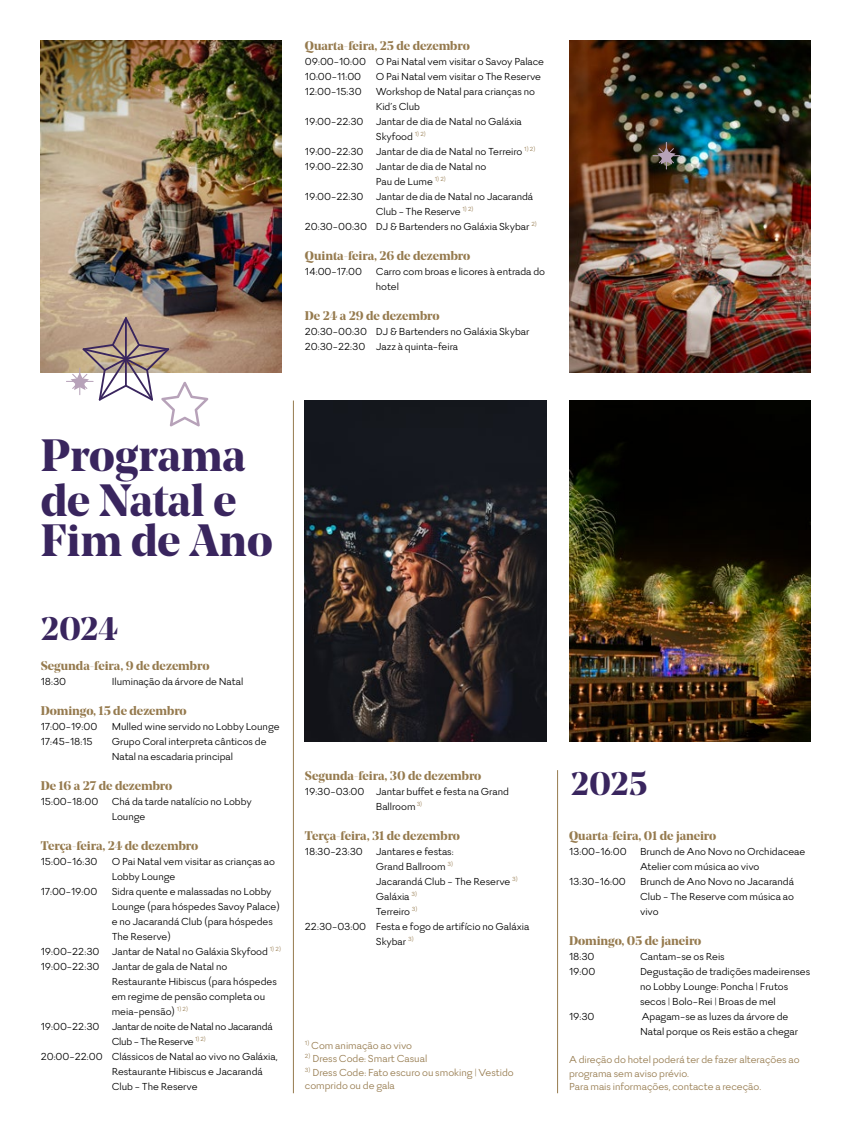
<style>
.page{position:relative;width:851px;height:1134px;background:#fff}
.page>*{position:absolute;margin:0;border:0;box-sizing:border-box;transform-origin:0 0}
.t1{font:700 45px/45px "Noe Display";color:#39255e}
.t2{font:700 32.5px "Noe Display";color:#39255e}
.t3{font:700 12.5px "Noe Display";color:#967b4f}
.t4{font:11.25px/15px "Firme";letter-spacing:-.005em;color:#000}
.t5{font:11.25px/13.5px "Firme";letter-spacing:-.005em;color:#967b4f}
.t6{font:11.25px "Firme";letter-spacing:-.025em;color:#000}
</style>
<div class="page">
<hr style="left:293px;top:401px;width:1px;height:692px;background:#967b4f">
<hr style="left:557px;top:770px;width:1px;height:323px;background:#967b4f">
<img style="left:305px;top:401px;width:241px;height:340px">
<img style="left:569px;top:41px;width:241px;height:332px">
<img style="left:569px;top:401px;width:241px;height:340px">
<img style="left:41px;top:41px;width:241px;height:332px">
<svg style="left:652px;top:142px;width:28px;height:27px"></svg>
<svg style="left:66px;top:317px;width:142px;height:109px"></svg>
<p class="t3" style="left:305px;top:38px;width:166px">Quarta-feira, 25 de dezembro</p>
<p class="t4" style="left:305px;top:54px;width:241px">09:00-10:00 O Pai Natal vem visitar o Savoy Palace<br>10:00-11:00</p>
<p class="t4" style="left:376px;top:69px;width:167px">O Pai Natal vem visitar o The Reserve</p>
<p class="t4" style="left:305px;top:84px;width:58px">12:00-15:30</p>
<p class="t4" style="left:376px;top:84px;width:161px">Workshop de Natal para crianças no</p>
<p class="t4" style="left:376px;top:99px;width:46px">Kid’s Club</p>
<p class="t4" style="left:305px;top:114px;width:218px">19:00-22:30 Jantar de dia de Natal no Galáxia</p>
<p class="t4" style="left:376px;top:129px;width:52px">Skyfood <sup>1)</sup> <sup>2)</sup></p>
<p class="t4" style="left:305px;top:144px;width:232px">19:00-22:30 Jantar de dia de Natal no Terreiro <sup>1)</sup> <sup>2)</sup></p>
<p class="t4" style="left:305px;top:159px;width:183px">19:00-22:30 Jantar de dia de Natal no</p>
<p class="t4" style="left:376px;top:174px;width:72px">Pau de Lume <sup>1)</sup> <sup>2)</sup></p>
<p class="t4" style="left:305px;top:189px;width:230px">19:00-22:30 Jantar de dia de Natal no Jacarandá</p>
<p class="t4" style="left:376px;top:204px;width:99px">Club - The Reserve <sup>1)</sup> <sup>2)</sup></p>
<p class="t4" style="left:305px;top:219px;width:233px">20:30-00:30 DJ &amp; Bartenders no Galáxia Skybar <sup>2)</sup></p>
<p class="t3" style="left:305px;top:248px;width:167px">Quinta-feira, 26 de dezembro</p>
<p class="t4" style="left:376px;top:264px;width:171px;text-indent:-71px">14:00-17:00 Carro com broas e licores à entrada do hotel</p>
<p class="t3" style="left:305px;top:308px;width:136px">De 24 a 29 de dezembro</p>
<p class="t4" style="left:305px;top:324px;width:226px">20:30-00:30 DJ &amp; Bartenders no Galáxia Skybar<br>20:30-22:30 Jazz à quinta-feira</p>
<h1 class="t1" style="left:41px;top:432px;width:206px">Programa de Natal e</h1>
<h1 class="t1" style="left:41px;top:517px;width:233px">Fim de Ano</h1>
<h2 class="t2" style="left:41px;top:607px;width:79px">2024</h2>
<p class="t3" style="left:41px;top:657px;width:170px">Segunda-feira, 9 de dezembro</p>
<p class="t4" style="left:41px;top:674px;width:27px">18:30</p>
<p class="t4" style="left:112px;top:674px;width:133px">Iluminação da árvore de Natal</p>
<p class="t3" style="left:41px;top:702px;width:147px">Domingo, 15 de dezembro</p>
<p class="t4" style="left:41px;top:719px;width:58px">17:00-19:00</p>
<p class="t4" style="left:112px;top:719px;width:169px">Mulled wine servido no Lobby Lounge</p>
<p class="t4" style="left:41px;top:734px;width:53px">17:45-18:15</p>
<p class="t4" style="left:112px;top:734px;width:156px">Grupo Coral interpreta cânticos de<br>Natal na escadaria principal</p>
<p class="t3" style="left:41px;top:777px;width:133px">De 16 a 27 de dezembro</p>
<p class="t4" style="left:112px;top:794px;width:142px;text-indent:-71px">15:00-18:00 Chá da tarde natalício no Lobby<br>Lounge</p>
<p class="t3" style="left:41px;top:837px;width:159px">Terça-feira, 24 de dezembro</p>
<p class="t4" style="left:41px;top:854px;width:58px">15:00-16:30</p>
<p class="t4" style="left:112px;top:854px;width:165px">O Pai Natal vem visitar as crianças ao<br>Lobby Lounge</p>
<p class="t4" style="left:41px;top:884px;width:58px">17:00-19:00</p>
<p class="t4" style="left:112px;top:884px;width:161px">Sidra quente e malassadas no Lobby</p>
<p class="t4" style="left:112px;top:899px;width:170px">Lounge (para hóspedes Savoy Palace)</p>
<p class="t4" style="left:112px;top:914px;width:163px">e no Jacarandá Club (para hóspedes</p>
<p class="t4" style="left:112px;top:929px;width:61px">The Reserve)</p>
<p class="t4" style="left:41px;top:944px;width:242px">19:00-22:30 Jantar de Natal no Galáxia Skyfood <sup>1)</sup> <sup>2)</sup></p>
<p class="t4" style="left:41px;top:959px;width:188px">19:00-22:30 Jantar de gala de Natal no</p>
<p class="t4" style="left:112px;top:974px;width:167px">Restaurante Hibiscus (para hóspedes</p>
<p class="t4" style="left:112px;top:989px;width:155px">em regime de pensão completa ou</p>
<p class="t4" style="left:112px;top:1004px;width:78px">meia-pensão) <sup>1)</sup> <sup>2)</sup></p>
<p class="t4" style="left:41px;top:1019px;width:233px">19:00-22:30 Jantar de noite de Natal no Jacarandá</p>
<p class="t6" style="left:112px;top:1035px;width:96px">Club - The Reserve <sup>1)</sup> <sup>2)</sup></p>
<p class="t4" style="left:41px;top:1049px;width:238px">20:00-22:00 Clássicos de Natal ao vivo no Galáxia,</p>
<p class="t4" style="left:112px;top:1064px;width:152px">Restaurante Hibiscus e Jacarandá</p>
<p class="t4" style="left:112px;top:1079px;width:87px">Club - The Reserve</p>
<p class="t3" style="left:305px;top:767px;width:178px">Segunda-feira, 30 de dezembro</p>
<p class="t4" style="left:376px;top:783px;width:135px;text-indent:-71px">19:30-03:00 Jantar buffet e festa na Grand<br>Ballroom <sup>3)</sup></p>
<p class="t3" style="left:305px;top:827px;width:157px">Terça-feira, 31 de dezembro</p>
<p class="t4" style="left:305px;top:843px;width:150px">18:30-23:30 Jantares e festas:</p>
<p class="t4" style="left:376px;top:858px;width:79px">Grand Ballroom <sup>3)</sup></p>
<p class="t4" style="left:376px;top:873px;width:144px">Jacarandá Club - The Reserve <sup>3)</sup></p>
<p class="t4" style="left:376px;top:888px;width:43px">Galáxia <sup>3)</sup></p>
<p class="t4" style="left:376px;top:903px;width:43px">Terreiro <sup>3)</sup></p>
<p class="t4" style="left:305px;top:918px;width:226px">22:30-03:00 Festa e fogo de artifício no Galáxia</p>
<p class="t4" style="left:376px;top:933px;width:39px">Skybar <sup>3)</sup></p>
<p class="t5" style="left:305px;top:1038px;width:109px"><sup>1)</sup> Com animação ao vivo</p>
<p class="t5" style="left:305px;top:1052px;width:124px"><sup>2)</sup> Dress Code: Smart Casual</p>
<p class="t5" style="left:305px;top:1065px;width:210px"><sup>3)</sup> Dress Code: Fato escuro ou smoking | Vestido comprido ou de gala</p>
<h2 class="t2" style="left:571px;top:762px;width:78px">2025</h2>
<p class="t3" style="left:569px;top:827px;width:149px">Quarta-feira, 01 de janeiro</p>
<p class="t4" style="left:569px;top:843px;width:238px">13:00-16:00 Brunch de Ano Novo no Orchidaceae</p>
<p class="t4" style="left:640px;top:858px;width:121px">Atelier com música ao vivo</p>
<p class="t4" style="left:569px;top:873px;width:58px">13:30-16:00</p>
<p class="t4" style="left:640px;top:873px;width:155px;text-align:justify">Brunch de Ano Novo no Jacarandá Club - The Reserve com música ao vivo</p>
<p class="t3" style="left:569px;top:932px;width:134px">Domingo, 05 de janeiro</p>
<p class="t4" style="left:569px;top:948px;width:27px">18:30</p>
<p class="t4" style="left:640px;top:948px;width:86px">Cantam-se os Reis</p>
<p class="t4" style="left:569px;top:963px;width:28px">19:00</p>
<p class="t4" style="left:640px;top:963px;width:172px">Degustação de tradições madeirenses no Lobby Lounge: Poncha | Frutos secos | Bolo-Rei | Broas de mel</p>
<p class="t4" style="left:569px;top:1008px;width:27px">19:30</p>
<p class="t4" style="left:640px;top:1008px;width:160px">Apagam-se as luzes da árvore de<br>Natal porque os Reis estão a chegar</p>
<p class="t5" style="left:569px;top:1053px;width:232px">A direção do hotel poderá ter de fazer alterações ao programa sem aviso prévio.<br>Para mais informações, contacte a receção.</p>
</div>
